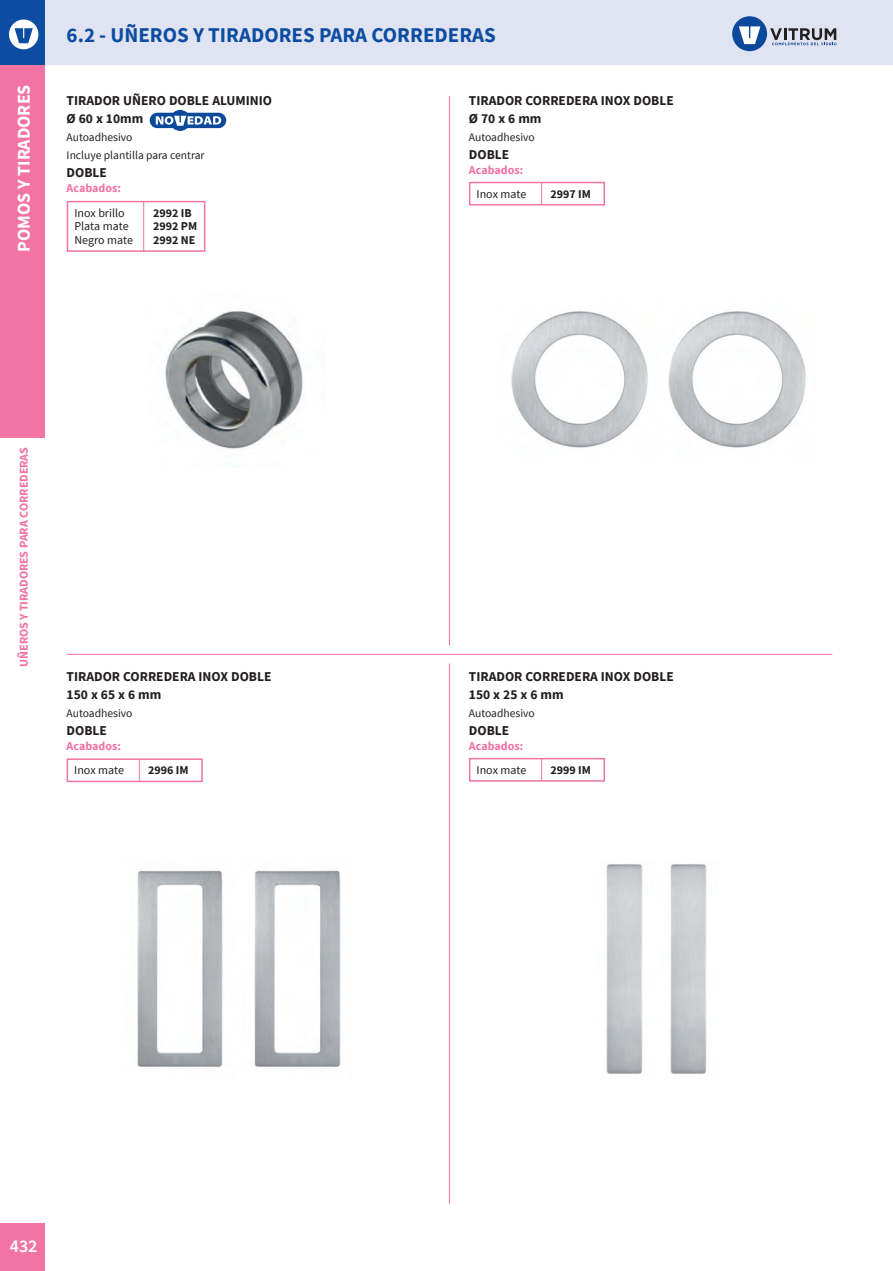
<style>
.page{position:relative;width:893px;height:1271px;background:#fff}
.page>*{position:absolute;margin:0;border:0;box-sizing:border-box;transform-origin:0 0}
.t1{font:700 21px "Source Sans Pro";color:#0d4da1}
.t2{font:700 18px "Source Sans Pro";color:#fff}
.t3{font:600 18px "Source Sans Pro";color:#fff}
.t4{font:700 13.5px/18px "Source Sans Pro";color:#231f20}
.t5{font:700 12px "Source Sans Pro";color:#f174a4}
.t6{font:12px/13.5px "Source Sans Pro";color:#231f20}
.t7{font:700 12px/13.5px "Source Sans Pro";color:#231f20}
.t8{font:11.55px/18px "Source Sans Pro";color:#231f20}
</style>
<div class="page">
<div style="left:0;top:0;width:44px;height:438px;background:#f174a4"></div>
<div style="left:0;top:1222px;width:44px;height:48px;background:#f174a4"></div>
<div style="left:44px;top:0;width:849px;height:64px;background:#e0e4f2"></div>
<div style="left:0;top:0;width:44px;height:64px;background:#0d4da1"></div>
<hr style="left:0;top:64px;width:44px;height:1px;background:#0d4d9a">
<svg style="left:9px;top:19px;width:30px;height:30px"></svg>
<img style="left:606px;top:864px;width:37px;height:210px">
<img style="left:670px;top:864px;width:37px;height:210px">
<img style="left:511px;top:311px;width:295px;height:137px">
<img style="left:137px;top:870px;width:86px;height:197px">
<img style="left:254px;top:870px;width:87px;height:197px">
<hr style="left:67px;top:654px;width:765px;height:1px;background:#f174a4">
<hr style="left:449px;top:663px;width:1px;height:540px;background:#f174a4">
<hr style="left:449px;top:96px;width:1px;height:549px;background:#f174a4">
<div style="left:67px;top:758px;width:136px;height:24px;border:2px solid #f174a4"></div>
<svg style="left:139px;top:758px;width:1px;height:23px"></svg>
<div style="left:469px;top:182px;width:136px;height:23px;border:2px solid #f174a4"></div>
<svg style="left:541px;top:182px;width:1px;height:23px"></svg>
<div style="left:469px;top:757px;width:136px;height:24px;border:2px solid #f174a4"></div>
<svg style="left:541px;top:758px;width:1px;height:23px"></svg>
<img style="left:165px;top:311px;width:138px;height:138px">
<svg style="left:770px;top:28px;width:66px;height:17px"></svg>
<div style="left:732px;top:16px;width:35px;height:35px;background:#0d499a;border-radius:50%"></div>
<svg style="left:739px;top:26px;width:21px;height:18px"></svg>
<div style="left:67px;top:201px;width:138px;height:51px;border:2px solid #f174a4"></div>
<hr style="left:143px;top:201px;width:1px;height:51px;background:#f174a4">
<svg style="left:150px;top:110px;width:76px;height:21px"></svg>
<h1 class="t1" style="left:67px;top:20px;width:431px">6.2 - UÑEROS Y TIRADORES PARA CORREDERAS</h1>
<h2 class="t2" style="left:12px;top:252px;width:169px;rotate:-90deg">POMOS Y TIRADORES</h2>
<p class="t4" style="left:67px;top:91px;width:207px">TIRADOR UÑERO DOBLE ALUMINIO<br>Ø 60 x 10mm</p>
<p class="t8" style="left:67px;top:128px;width:139px">Autoadhesivo<br>Incluye plantilla para centrar</p>
<p class="t4" style="left:67px;top:163px;width:42px">DOBLE</p>
<p class="t5" style="left:67px;top:180px;width:56px">Acabados:</p>
<p class="t6" style="left:74px;top:206px;width:60px">Inox brillo<br>Plata mate<br>Negro mate</p>
<p class="t7" style="left:153px;top:206px;width:46px">2992 IB<br>2992 PM<br>2992 NE</p>
<p class="t5" style="left:16px;top:666px;width:221px;rotate:-90deg">UÑEROS Y TIRADORES PARA CORREDERAS</p>
<p class="t4" style="left:67px;top:667px;width:206px">TIRADOR CORREDERA INOX DOBLE<br>150 x 65 x 6 mm</p>
<p class="t8" style="left:67px;top:704px;width:67px">Autoadhesivo</p>
<p class="t4" style="left:67px;top:721px;width:42px">DOBLE</p>
<p class="t5" style="left:67px;top:738px;width:56px">Acabados:</p>
<p class="t6" style="left:74px;top:763px;width:51px">Inox mate</p>
<p class="t7" style="left:148px;top:763px;width:42px">2996 IM</p>
<h2 class="t3" style="left:10px;top:1233px;width:29px">432</h2>
<p class="t4" style="left:469px;top:91px;width:206px">TIRADOR CORREDERA INOX DOBLE<br>Ø 70 x 6 mm</p>
<p class="t8" style="left:469px;top:128px;width:67px">Autoadhesivo</p>
<p class="t4" style="left:469px;top:145px;width:42px">DOBLE</p>
<p class="t5" style="left:469px;top:162px;width:56px">Acabados:</p>
<p class="t6" style="left:476px;top:187px;width:51px">Inox mate</p>
<p class="t7" style="left:550px;top:186px;width:42px">2997 IM</p>
<p class="t4" style="left:469px;top:667px;width:206px">TIRADOR CORREDERA INOX DOBLE<br>150 x 25 x 6 mm</p>
<p class="t8" style="left:469px;top:704px;width:67px">Autoadhesivo</p>
<p class="t4" style="left:469px;top:721px;width:42px">DOBLE</p>
<p class="t5" style="left:469px;top:738px;width:56px">Acabados:</p>
<p class="t6" style="left:476px;top:762px;width:51px">Inox mate</p>
<p class="t7" style="left:550px;top:762px;width:42px">2999 IM</p>
</div>
